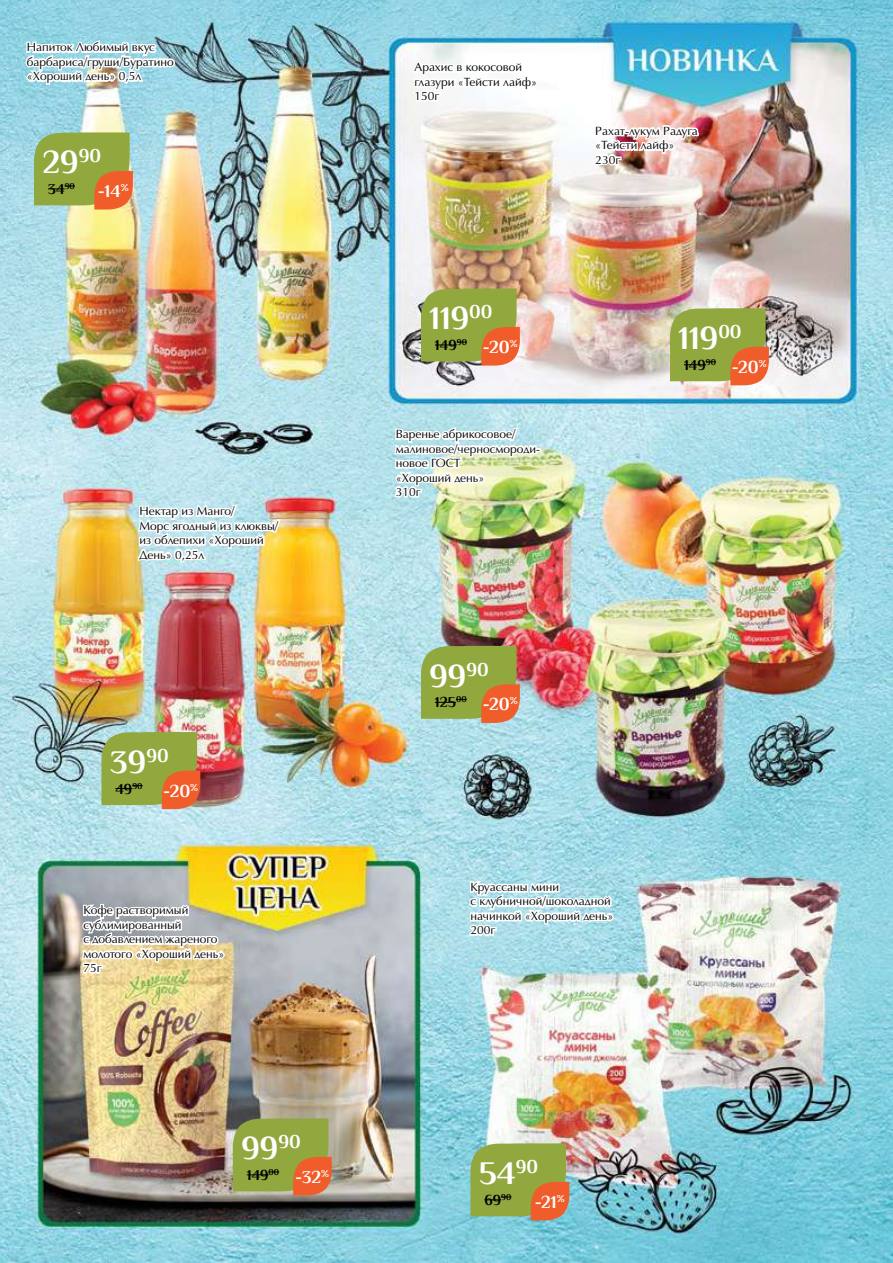
<style>
.page{position:relative;width:893px;height:1263px;background:#fff}
.page>*{position:absolute;margin:0;border:0;box-sizing:border-box;transform-origin:0 0}
.t1{font:700 33px "Philosopher";color:#fff}
.t2{font:700 18px "Philosopher";color:#fff}
.t3{font:700 15px "Philosopher";color:#000}
.t4{font:12px/14.4px "AG Opus C";color:#000}
.t5{font:700 10.5px "Philosopher";color:#fff}
</style>
<div class="page">
<img style="left:0;top:0;width:893px;height:1263px">
<img style="left:23px;top:38px;width:153px;height:50px">
<svg style="left:133px;top:499px;width:150px;height:65px"></svg>
<svg style="left:80px;top:899px;width:147px;height:76px"></svg>
<svg style="left:467px;top:878px;width:149px;height:59px"></svg>
<img style="left:381px;top:425px;width:160px;height:80px">
<img style="left:591px;top:116px;width:110px;height:57px">
<svg style="left:409px;top:58px;width:131px;height:45px"></svg>
<svg style="left:34px;top:132px;width:99px;height:78px;background:#a4a049"></svg>
<svg style="left:101px;top:732px;width:99px;height:77px;background:#a39d47"></svg>
<svg style="left:233px;top:1118px;width:99px;height:77px;background:#a19a42"></svg>
<svg style="left:470px;top:1143px;width:99px;height:77px;background:#a09d48"></svg>
<svg style="left:421px;top:646px;width:99px;height:77px;background:#a39c47"></svg>
<svg style="left:421px;top:288px;width:99px;height:78px;background:#a59d47"></svg>
<svg style="left:670px;top:308px;width:99px;height:77px;background:#a59e46"></svg>
<p class="t4" style="left:27px;top:40px;width:149px">Напиток Любимый вкус барбариса/груши/Буратино «Хороший день» 0,5л</p>
<h1 class="t1" style="left:43px;top:145px;width:60px">29<sup>90</sup></h1>
<h2 class="t2" style="left:98px;top:181px;width:24px">-14</h2>
<p class="t3" style="left:48px;top:181px;width:28px">34<sup>90</sup></p>
<p class="t5" style="left:121px;top:182px;width:9px">%</p>
<p class="t4" style="left:139px;top:504px;width:140px">Нектар из Манго/<br>Морс ягодный из клюквы/ из облепихи «Хороший<br>День» 0,25л</p>
<h1 class="t1" style="left:110px;top:744px;width:60px">39<sup>90</sup></h1>
<h2 class="t2" style="left:163px;top:781px;width:29px">-20</h2>
<p class="t3" style="left:115px;top:780px;width:29px">49<sup>90</sup></p>
<p class="t5" style="left:190px;top:781px;width:9px">%</p>
<p class="t4" style="left:83px;top:903px;width:142px">Кофе растворимый сублимированный<br>с добавлением жареного молотого «Хороший день»<br>75г</p>
<p class="t4" style="left:415px;top:60px;width:124px">Арахис в кокосовой глазури «Тейсти лайф»<br>150г</p>
<p class="t4" style="left:595px;top:124px;width:104px">Рахат-лукум Радуга «Тейсти лайф»<br>230г</p>
<h1 class="t1" style="left:429px;top:301px;width:65px">119<sup>00</sup></h1>
<h2 class="t2" style="left:483px;top:337px;width:29px">-20</h2>
<p class="t3" style="left:435px;top:337px;width:34px">149<sup>90</sup></p>
<p class="t5" style="left:510px;top:338px;width:9px">%</p>
<p class="t4" style="left:396px;top:427px;width:146px">Варенье абрикосовое/ малиновое/черносмороди&shy;новое ГОСТ<br>«Хороший день»<br>310г</p>
<h1 class="t1" style="left:678px;top:321px;width:65px">119<sup>00</sup></h1>
<h2 class="t2" style="left:732px;top:357px;width:29px">-20</h2>
<p class="t3" style="left:684px;top:357px;width:34px">149<sup>90</sup></p>
<p class="t5" style="left:759px;top:358px;width:9px">%</p>
<h1 class="t1" style="left:429px;top:658px;width:61px">99<sup>90</sup></h1>
<h2 class="t2" style="left:483px;top:695px;width:29px">-20</h2>
<p class="t3" style="left:435px;top:694px;width:33px">125<sup>00</sup></p>
<p class="t5" style="left:510px;top:695px;width:9px">%</p>
<p class="t4" style="left:470px;top:880px;width:144px">Круассаны мини<br>с клубничной/шоколадной начинкой «Хороший день»<br>200г</p>
<h1 class="t1" style="left:241px;top:1131px;width:61px">99<sup>90</sup></h1>
<h2 class="t2" style="left:295px;top:1167px;width:28px">-32</h2>
<p class="t3" style="left:247px;top:1167px;width:34px">149<sup>00</sup></p>
<p class="t5" style="left:321px;top:1168px;width:9px">%</p>
<h1 class="t1" style="left:479px;top:1156px;width:61px">54<sup>90</sup></h1>
<h2 class="t2" style="left:535px;top:1192px;width:24px">-21</h2>
<p class="t3" style="left:484px;top:1192px;width:28px">69<sup>90</sup></p>
<p class="t5" style="left:557px;top:1193px;width:9px">%</p>
</div>
